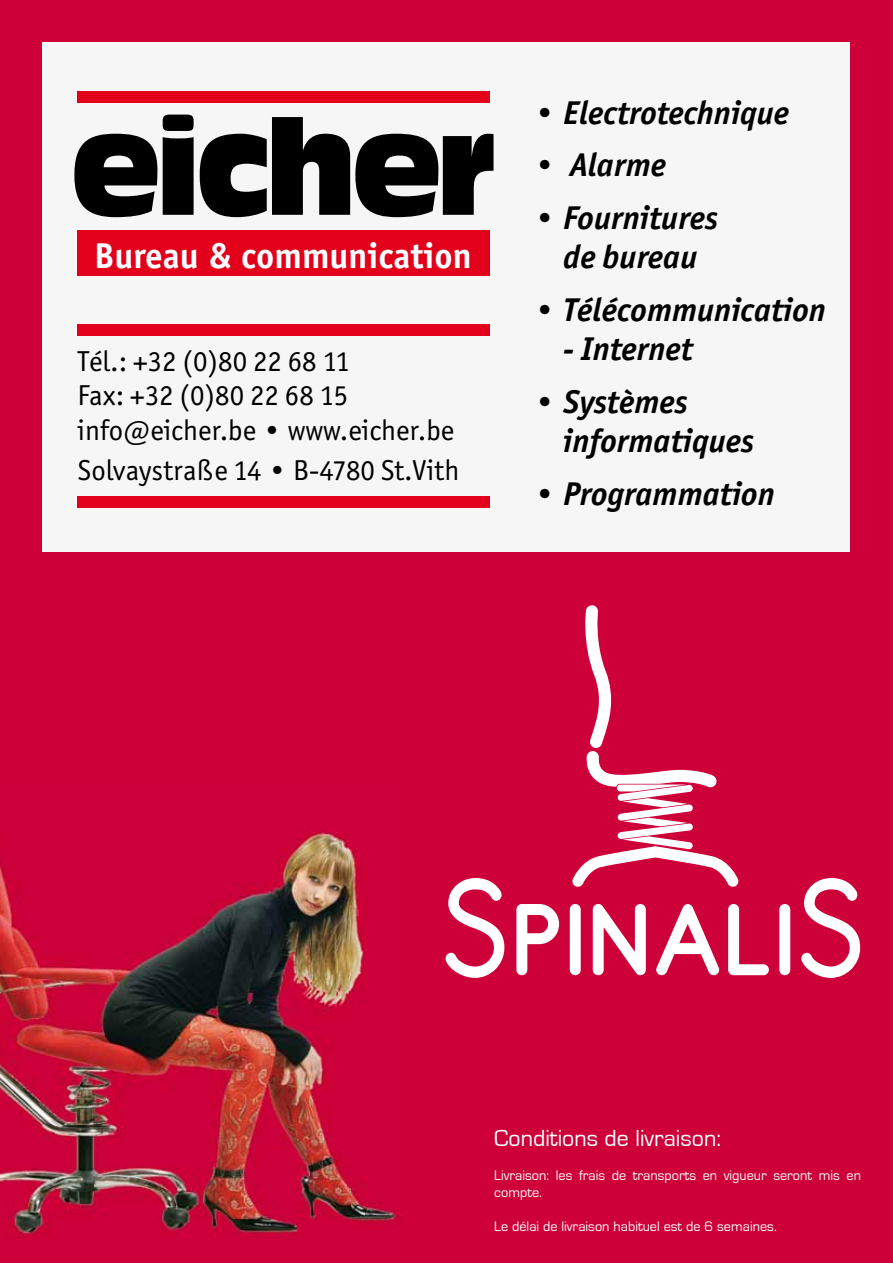
<style>
.page{position:relative;width:893px;height:1263px;background:#cd0039}
.page>*{position:absolute;margin:0;border:0;box-sizing:border-box;transform-origin:0 0}
.t1{font:700 36px "Officina Sans";color:#fff}
.t2{font:italic 700 33px/39.6px "Officina San ITC";color:#000;text-align:center}
.t3{font:28.8px/34.7px "Officina San ITC";color:#000}
.t4{font:24px "Eurostile";color:#fff}
.t5{font:14.25px/17.1px "Eurostile";color:#fff}
</style>
<div class="page">
<svg style="left:446px;top:878px;width:58px;height:100px"></svg>
<svg style="left:593px;top:904px;width:53px;height:71px"></svg>
<svg style="left:516px;top:904px;width:43px;height:71px"></svg>
<svg style="left:801px;top:878px;width:59px;height:100px"></svg>
<svg style="left:570px;top:904px;width:11px;height:71px"></svg>
<svg style="left:656px;top:904px;width:63px;height:71px"></svg>
<svg style="left:779px;top:904px;width:11px;height:71px"></svg>
<svg style="left:728px;top:904px;width:41px;height:71px"></svg>
<svg style="left:572px;top:605px;width:167px;height:282px"></svg>
<img style="left:0;top:831px;width:402px;height:406px">
<div style="left:43px;top:43px;width:807px;height:509px;background:#f6f6f6"></div>
<svg style="left:74px;top:134px;width:83px;height:83px"></svg>
<svg style="left:163px;top:115px;width:31px;height:100px;background:#161616"></svg>
<svg style="left:200px;top:117px;width:293px;height:100px"></svg>
<div style="left:77px;top:91px;width:412px;height:12px;background:#e2001a"></div>
<div style="left:77px;top:230px;width:412px;height:46px;background:#e2001a"></div>
<div style="left:77px;top:497px;width:412px;height:11px;background:#e2001a"></div>
<div style="left:77px;top:325px;width:412px;height:11px;background:#e2001a"></div>
<p class="t1" style="left:94px;top:233px;width:379px">Bureau &amp; communication</p>
<p class="t3" style="left:78px;top:343px;width:378px">Tél.: +32 (0)80 22 68 11<br>Fax: +32 (0)80 22 68 15 info@eicher.be • www.eicher.be</p>
<p class="t3" style="left:78px;top:452px;width:383px">Solvaystraße 14 • B-4780 St.Vith</p>
<p class="t2" style="left:533px;top:93px;width:257px">• Electrotechnique</p>
<p class="t2" style="left:533px;top:145px;width:134px">• Alarme</p>
<p class="t2" style="left:533px;top:198px;width:186px">• Fournitures de bureau</p>
<p class="t2" style="left:533px;top:290px;width:294px">• Télécommunication</p>
<p class="t2" style="left:563px;top:329px;width:131px">- Internet</p>
<p class="t2" style="left:563px;top:382px;width:192px;text-align:left;text-indent:-30px">• Systèmes informatiques</p>
<p class="t2" style="left:533px;top:473px;width:243px">• Programmation</p>
<p class="t4" style="left:494px;top:1125px;width:228px">Conditions de livraison:</p>
<p class="t5" style="left:494px;top:1167px;width:368px">Livraison: les frais de transports en vigueur seront mis en compte.</p>
<p class="t5" style="left:494px;top:1218px;width:284px">Le délai de livraison habituel est de 6 semaines.</p>
</div>
